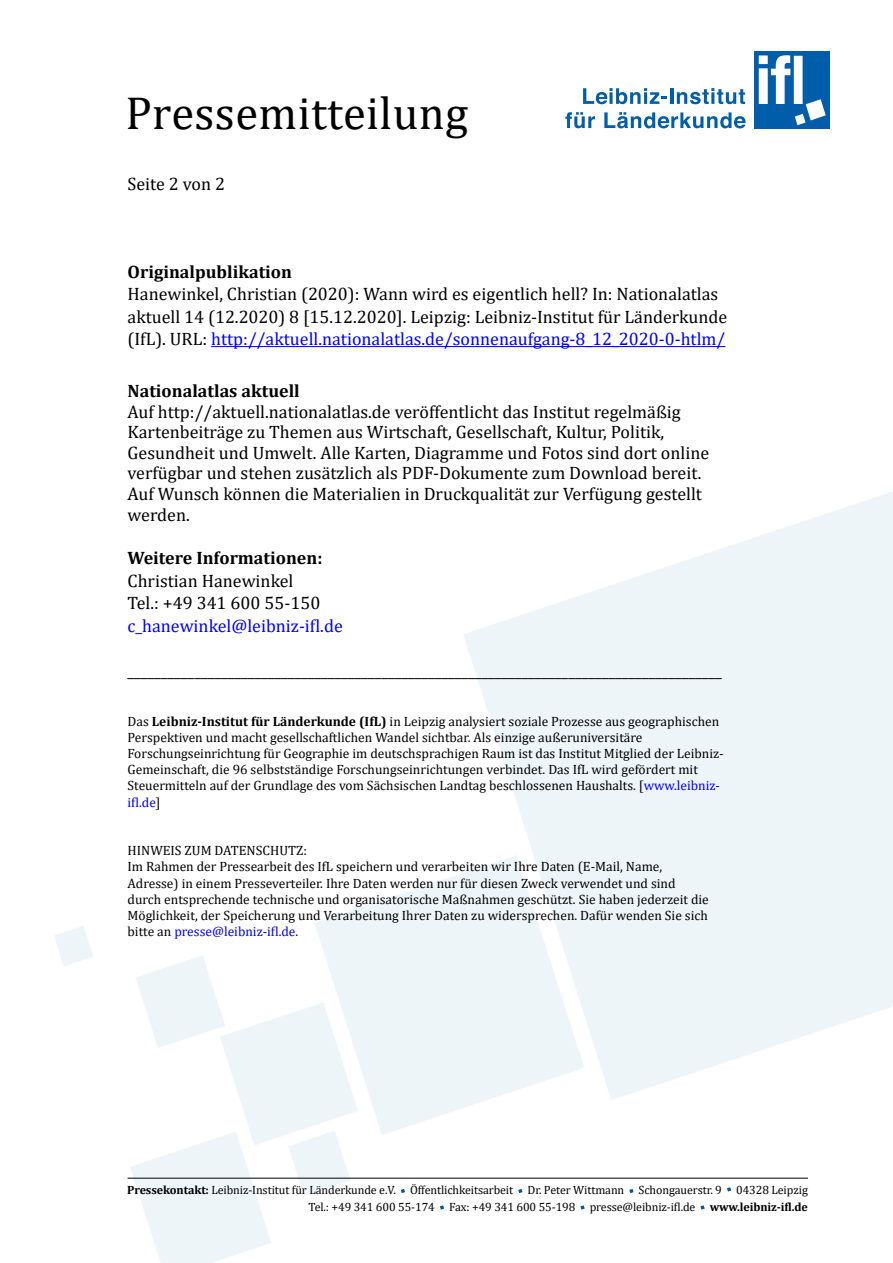
<style>
.page{position:relative;width:893px;height:1263px;background:#fff}
.page>*{position:absolute;margin:0;border:0;box-sizing:border-box;transform-origin:0 0}
.t1{font:46.5px "Cambria";letter-spacing:.01em;color:#000}
.t2{font:18px/20.5px "Cambria";color:#000}
.t3{font:700 18px "Cambria";color:#000}
.t4{font:18px "Cambria";color:#00f}
.t5{font:13.5px/16.2px "Cambria";color:#000}
.t6{font:12px/16.5px "Cambria";letter-spacing:-.01em;color:#000;text-align:right}
.s1{color:#00f}
.s2{font-weight:700}
</style>
<div class="page">
<svg style="left:583px;top:88px;width:84px;height:16px"></svg>
<hr style="left:670px;top:88px;width:3px;height:16px;background:#005da9">
<svg style="left:677px;top:88px;width:68px;height:16px"></svg>
<svg style="left:565px;top:112px;width:30px;height:16px"></svg>
<svg style="left:604px;top:112px;width:141px;height:16px"></svg>
<div style="left:754px;top:51px;width:75px;height:77px;background:#005da9"></div>
<svg style="left:759px;top:55px;width:67px;height:70px"></svg>
<hr style="left:128px;top:1178px;width:680px;height:1px;background:#000">
<svg style="left:401px;top:1189px;width:4px;height:4px"></svg>
<svg style="left:518px;top:1189px;width:4px;height:4px"></svg>
<svg style="left:629px;top:1189px;width:5px;height:4px"></svg>
<svg style="left:727px;top:1187px;width:4px;height:4px"></svg>
<svg style="left:440px;top:1205px;width:4px;height:4px"></svg>
<svg style="left:580px;top:1205px;width:5px;height:4px"></svg>
<svg style="left:700px;top:1205px;width:5px;height:4px"></svg>
<hr style="left:211px;top:346px;width:514px;height:1px;background:#00f">
<h1 class="t1" style="left:125px;top:85px;width:344px">Pressemitteilung</h1>
<h2 class="t2" style="left:128px;top:174px;width:99px">Seite 2 von 2</h2>
<h2 class="t3" style="left:128px;top:259px;width:166px">Originalpublikation</h2>
<p class="t2" style="left:128px;top:283px;width:601px;line-height:22.5px">Hanewinkel, Christian (2020): Wann wird es eigentlich hell? In: Nationalatlas aktuell 14 (12.2020) 8 [15.12.2020]. Leipzig: Leibniz-Institut für Länderkunde (IfL). URL: <span class="s1">http://aktuell.nationalatlas.de/sonnenaufgang-8_12_2020-0-htlm/</span></p>
<h2 class="t3" style="left:128px;top:378px;width:174px">Nationalatlas aktuell</h2>
<p class="t2" style="left:128px;top:401px;width:583px">Auf http://aktuell.nationalatlas.de veröffentlicht das Institut regelmäßig Kartenbeiträge zu Themen aus Wirtschaft, Gesellschaft, Kultur, Politik, Gesundheit und Umwelt. Alle Karten, Diagramme und Fotos sind dort online verfügbar und stehen zusätzlich als PDF-Dokumente zum Download bereit.<br>Auf Wunsch können die Materialien in Druckqualität zur Verfügung gestellt werden.</p>
<h2 class="t3" style="left:128px;top:546px;width:196px">Weitere Informationen:</h2>
<h2 class="t2" style="left:128px;top:569px;width:194px;line-height:22.5px">Christian Hanewinkel<br>Tel.: +49 341 600 55-150</h2>
<h2 class="t4" style="left:128px;top:615px;width:217px">c_hanewinkel@leibniz-ifl.de</h2>
<h2 class="t2" style="left:128px;top:660px;width:596px">_________________________________________________________________________________________</h2>
<p class="t5" style="left:128px;top:713px;width:598px">Das <span class="s2">Leibniz-Institut für Länderkunde (IfL)</span> in Leipzig analysiert soziale Prozesse aus geographischen Perspektiven und macht gesellschaftlichen Wandel sichtbar. Als einzige außeruniversitäre Forschungseinrichtung für Geographie im deutschsprachigen Raum ist das Institut Mitglied der Leibniz-Gemeinschaft, die 96 selbstständige Forschungseinrichtungen verbindet. Das IfL wird gefördert mit Steuermitteln auf der Grundlage des vom Sächsischen Landtag beschlossenen Haushalts. [<span class="s1">www.leibniz&shy;ifl.de</span>]</p>
<p class="t5" style="left:128px;top:842px;width:583px">HINWEIS ZUM DATENSCHUTZ:<br>Im Rahmen der Pressearbeit des IfL speichern und verarbeiten wir Ihre Daten (E-Mail, Name, Adresse) in einem Presseverteiler. Ihre Daten werden nur für diesen Zweck verwendet und sind durch entsprechende technische und organisatorische Maßnahmen geschützt. Sie haben jederzeit die Möglichkeit, der Speicherung und Verarbeitung Ihrer Daten zu widersprechen. Dafür wenden Sie sich bitte an <span class="s1">presse@leibniz-ifl.de</span>.</p>
<p class="t6" style="left:127px;top:1182px;width:682px"><span class="s2">Pressekontakt:</span> Leibniz-Institut für Länderkunde e.V. Öffentlichkeitsarbeit Dr. Peter Wittmann Schongauerstr. 9 04328 Leipzig<br>Tel.: +49 341 600 55-174 Fax: +49 341 600 55-198 presse@leibniz-ifl.de <span class="s2">www.leibniz-ifl.de</span></p>
</div>
